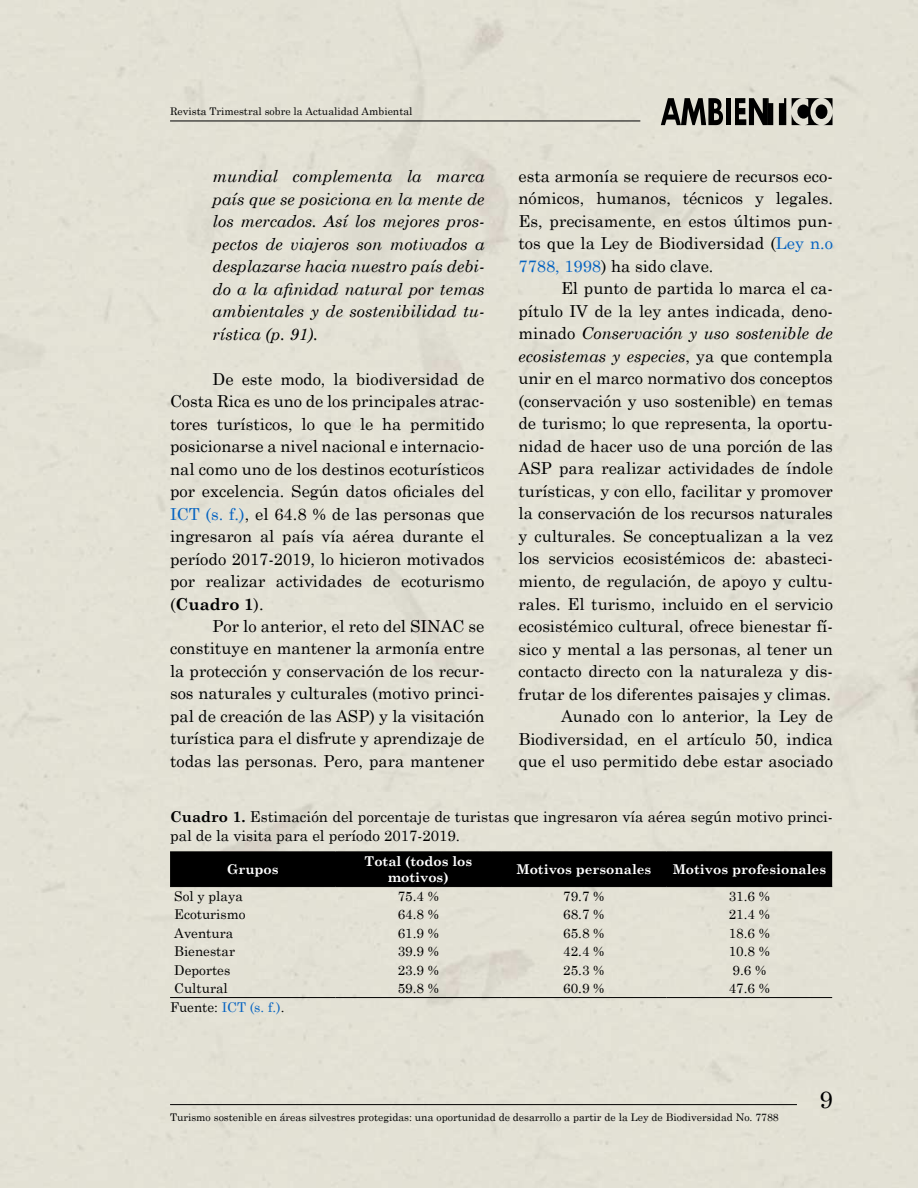
<style>
.page{position:relative;width:918px;height:1188px;background:#e3e1d5}
.page>*{position:absolute;margin:0;border:0;box-sizing:border-box;transform-origin:0 0}
.t1{font:24px "Century Schoolbook";color:#000}
.t2{font:16.5px/22.5px "Century Schoolbook";color:#000;text-align:justify}
.t3{font:italic 16.5px/22.5px "Century Schoolbook";color:#000;text-align:justify}
.t4{font:15px/19.5px "Century Schoolbook";color:#000}
.t5{font:13.5px "Century Schoolbook";color:#000}
.t6{font:700 13.5px/16.2px "Century Schoolbook";color:#fff;text-align:center}
.t7{font:13.5px "Century Schoolbook";color:#0563c1}
.t8{font:10.5px "Century Schoolbook";color:#000}
.s1{color:#0563c1}
.s2{font-weight:700}
.s3{font-style:italic}
.s4{color:#000}
</style>
<div class="page">
<hr style="left:170px;top:121px;width:470px;height:1px;background:#000">
<svg style="left:661px;top:98px;width:62px;height:27px;background:#5e5d58"></svg>
<div style="left:726px;top:98px;width:5px;height:27px;background:#000"></div>
<svg style="left:779px;top:98px;width:7px;height:27px"></svg>
<svg style="left:735px;top:98px;width:38px;height:27px"></svg>
<svg style="left:792px;top:98px;width:41px;height:27px"></svg>
<hr style="left:170px;top:1104px;width:627px;height:1px;background:#000">
<div style="left:170px;top:853px;width:662px;height:33px;background:#000"></div>
<hr style="left:170px;top:852px;width:166px;height:1px;background:#000">
<hr style="left:336px;top:852px;width:165px;height:1px;background:#000">
<hr style="left:501px;top:852px;width:166px;height:1px;background:#000">
<hr style="left:667px;top:852px;width:165px;height:1px;background:#000">
<hr style="left:170px;top:886px;width:166px;height:1px;background:#000">
<hr style="left:336px;top:886px;width:165px;height:1px;background:#000">
<hr style="left:501px;top:886px;width:166px;height:1px;background:#000">
<hr style="left:667px;top:886px;width:165px;height:1px;background:#000">
<hr style="left:170px;top:997px;width:166px;height:1px;background:#000">
<hr style="left:336px;top:997px;width:165px;height:1px;background:#000">
<hr style="left:501px;top:997px;width:166px;height:1px;background:#000">
<hr style="left:667px;top:997px;width:165px;height:1px;background:#000">
<p class="t8" style="left:170px;top:105px;width:244px">Revista Trimestral sobre la Actualidad Ambiental</p>
<p class="t3" style="left:213px;top:165px;width:273px">mundial complementa la marca país que se posiciona en la mente de los mercados. Así los mejores pros&shy;pectos de viajeros son motivados a desplazarse hacia nuestro país debi&shy;do a la afinidad natural por temas ambientales y de sostenibilidad tu&shy;rística (p. 91).</p>
<p class="t2" style="left:170px;top:367px;width:316px;text-indent:43px">De este modo, la biodiversidad de Costa Rica es uno de los principales atrac&shy;tores turísticos, lo que le ha permitido posicionarse a nivel nacional e internacio&shy;nal como uno de los destinos ecoturísticos por excelencia. Según datos oficiales del <span class="s1">ICT (s. f.)</span>, el 64.8 % de las personas que ingresaron al país vía aérea durante el período 2017-2019, lo hicieron motivados por realizar actividades de ecoturismo (<span class="s2">Cuadro 1</span>).</p>
<p class="t2" style="left:170px;top:614px;width:316px;text-indent:43px">Por lo anterior, el reto del SINAC se constituye en mantener la armonía entre la protección y conservación de los recur&shy;sos naturales y culturales (motivo princi&shy;pal de creación de las ASP) y la visitación turística para el disfrute y aprendizaje de todas las personas. Pero, para mantener</p>
<p class="t2" style="left:519px;top:164px;width:316px">esta armonía se requiere de recursos eco&shy;nómicos, humanos, técnicos y legales.<br>Es, precisamente, en estos últimos pun&shy;tos que la Ley de Biodiversidad (<span class="s1">Ley n.o 7788, 1998</span>) ha sido clave.</p>
<p class="t2" style="left:519px;top:277px;width:316px;text-align:right">El punto de partida lo marca el ca&shy;pítulo IV de la ley antes indicada, deno&shy;minado <span class="s3">Conservación y uso sostenible de ecosistemas y especies</span>, ya que contempla unir en el marco normativo dos conceptos (conservación y uso sostenible) en temas de turismo; lo que representa, la oportu&shy;nidad de hacer uso de una porción de las ASP para realizar actividades de índole turísticas, y con ello, facilitar y promover la conservación de los recursos naturales y culturales. Se conceptualizan a la vez los servicios ecosistémicos de: abasteci&shy;miento, de regulación, de apoyo y cultu&shy;rales. El turismo, incluido en el servicio ecosistémico cultural, ofrece bienestar fí&shy;sico y mental a las personas, al tener un contacto directo con la naturaleza y dis&shy;frutar de los diferentes paisajes y climas.<br>Aunado con lo anterior, la Ley de Biodiversidad, en el artículo 50, indica que el uso permitido debe estar asociado</p>
<p class="t4" style="left:170px;top:806px;width:664px"><span class="s2">Cuadro 1.</span> Estimación del porcentaje de turistas que ingresaron vía aérea según motivo princi&shy;pal de la visita para el período 2017-2019.</p>
<p class="t6" style="left:227px;top:861px;width:53px">Grupos</p>
<p class="t6" style="left:365px;top:853px;width:109px">Total (todos los motivos)</p>
<p class="t6" style="left:516px;top:861px;width:136px">Motivos personales</p>
<p class="t6" style="left:673px;top:861px;width:155px">Motivos profesionales</p>
<p class="t5" style="left:174px;top:888px;width:70px">Sol y playa</p>
<p class="t5" style="left:398px;top:888px;width:43px">75.4 %</p>
<p class="t5" style="left:563px;top:888px;width:43px">79.7 %</p>
<p class="t5" style="left:729px;top:888px;width:43px">31.6 %</p>
<p class="t5" style="left:174px;top:906px;width:73px">Ecoturismo</p>
<p class="t5" style="left:398px;top:906px;width:43px">64.8 %</p>
<p class="t5" style="left:563px;top:906px;width:43px">68.7 %</p>
<p class="t5" style="left:729px;top:906px;width:43px">21.4 %</p>
<p class="t5" style="left:174px;top:925px;width:60px">Aventura</p>
<p class="t5" style="left:398px;top:925px;width:43px">61.9 %</p>
<p class="t5" style="left:563px;top:925px;width:43px">65.8 %</p>
<p class="t5" style="left:729px;top:925px;width:43px">18.6 %</p>
<p class="t5" style="left:174px;top:943px;width:62px">Bienestar</p>
<p class="t5" style="left:398px;top:943px;width:43px">39.9 %</p>
<p class="t5" style="left:563px;top:943px;width:43px">42.4 %</p>
<p class="t5" style="left:729px;top:943px;width:43px">10.8 %</p>
<p class="t5" style="left:174px;top:961px;width:57px">Deportes</p>
<p class="t5" style="left:398px;top:961px;width:43px">23.9 %</p>
<p class="t5" style="left:563px;top:961px;width:43px">25.3 %</p>
<p class="t5" style="left:733px;top:961px;width:35px">9.6 %</p>
<p class="t5" style="left:174px;top:980px;width:55px">Cultural</p>
<p class="t5" style="left:398px;top:980px;width:43px">59.8 %</p>
<p class="t5" style="left:563px;top:980px;width:43px">60.9 %</p>
<p class="t5" style="left:729px;top:980px;width:43px">47.6 %</p>
<p class="t7" style="left:170px;top:999px;width:116px"><span class="s4">Fuente:</span> ICT (s. f.)<span class="s4">.</span></p>
<p class="t8" style="left:170px;top:1110px;width:610px">Turismo sostenible en áreas silvestres protegidas: una oportunidad de desarrollo a partir de la Ley de Biodiversidad No. 7788</p>
<h1 class="t1" style="left:820px;top:1085px;width:15px">9</h1>
</div>
